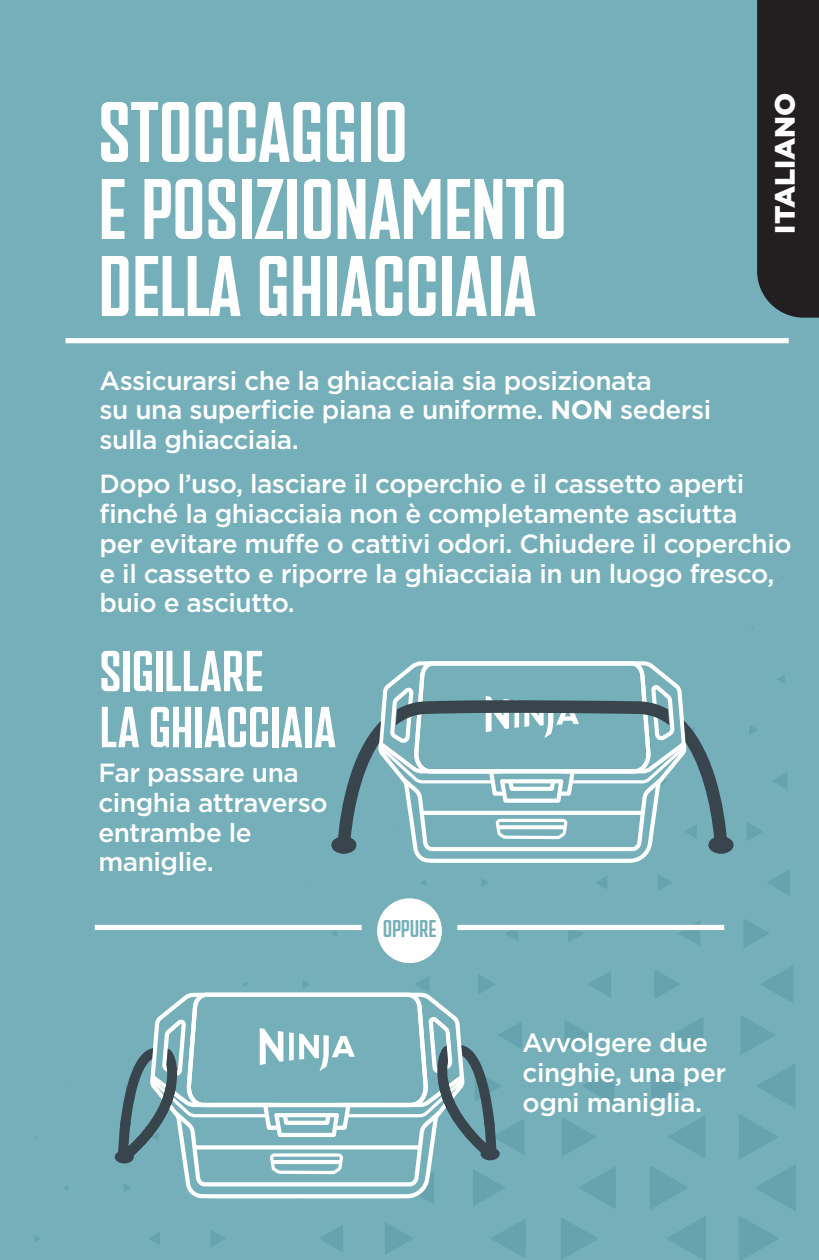
<style>
.page{position:relative;width:819px;height:1260px;background:#75b0ba}
.page>*{position:absolute;margin:0;border:0;box-sizing:border-box;transform-origin:0 0}
.t1{font:700 80.5px/77px "PF Venue";color:#fff}
.t2{font:700 54.25px/56px "PF Venue";letter-spacing:.005em;color:#fff}
.t3{font:900 28px "Gotham";color:#fff}
.t4{font:500 26.25px/29.8px "Gotham";letter-spacing:-.02em;color:#fff}
.t5{font:700 22.75px "PF Venue";color:#75b0ba}
.s1{font-weight:700}
</style>
<div class="page">
<svg style="left:421px;top:880px;width:5px;height:5px"></svg>
<svg style="left:482px;top:879px;width:7px;height:7px"></svg>
<svg style="left:331px;top:930px;width:6px;height:6px"></svg>
<svg style="left:504px;top:930px;width:14px;height:11px"></svg>
<svg style="left:568px;top:924px;width:16px;height:18px"></svg>
<svg style="left:596px;top:876px;width:11px;height:13px"></svg>
<svg style="left:588px;top:971px;width:23px;height:26px"></svg>
<svg style="left:658px;top:874px;width:14px;height:17px"></svg>
<svg style="left:749px;top:725px;width:8px;height:10px"></svg>
<svg style="left:564px;top:1020px;width:27px;height:30px"></svg>
<svg style="left:654px;top:970px;width:26px;height:29px"></svg>
<svg style="left:678px;top:921px;width:22px;height:25px"></svg>
<svg style="left:747px;top:823px;width:16px;height:18px"></svg>
<svg style="left:772px;top:773px;width:15px;height:16px"></svg>
<svg style="left:778px;top:675px;width:7px;height:8px"></svg>
<svg style="left:582px;top:1068px;width:32px;height:36px"></svg>
<svg style="left:651px;top:1066px;width:34px;height:39px"></svg>
<svg style="left:672px;top:1017px;width:31px;height:36px"></svg>
<svg style="left:744px;top:919px;width:25px;height:29px"></svg>
<svg style="left:767px;top:869px;width:23px;height:27px"></svg>
<svg style="left:562px;top:1118px;width:34px;height:38px"></svg>
<svg style="left:668px;top:1116px;width:37px;height:42px"></svg>
<svg style="left:741px;top:1016px;width:34px;height:39px"></svg>
<svg style="left:760px;top:966px;width:33px;height:37px"></svg>
<svg style="left:579px;top:1167px;width:37px;height:42px"></svg>
<svg style="left:650px;top:1166px;width:38px;height:43px"></svg>
<svg style="left:149px;top:1232px;width:11px;height:13px"></svg>
<svg style="left:211px;top:1230px;width:15px;height:17px"></svg>
<svg style="left:319px;top:1225px;width:24px;height:27px"></svg>
<svg style="left:385px;top:1223px;width:28px;height:32px"></svg>
<svg style="left:491px;top:1219px;width:34px;height:39px"></svg>
<svg style="left:561px;top:1218px;width:37px;height:42px"></svg>
<svg style="left:666px;top:1216px;width:40px;height:44px"></svg>
<svg style="left:739px;top:1064px;width:57px;height:196px"></svg>
<svg style="left:35px;top:1236px;width:5px;height:5px"></svg>
<div style="left:66px;top:338px;width:723px;height:5px;background:#fff"></div>
<div style="left:95px;top:925px;width:267px;height:5px;background:#fff"></div>
<div style="left:457px;top:925px;width:267px;height:5px;background:#fff"></div>
<div style="left:377px;top:898px;width:65px;height:65px;background:#fff;border-radius:50%"></div>
<svg style="left:414px;top:853px;width:235px;height:10px"></svg>
<svg style="left:331px;top:836px;width:25px;height:18px"></svg>
<svg style="left:708px;top:836px;width:26px;height:18px"></svg>
<svg style="left:333px;top:661px;width:399px;height:192px"></svg>
<svg style="left:114px;top:974px;width:410px;height:232px"></svg>
<div style="left:757px;top:0;width:62px;height:318px;background:#231f20"></div>
<h1 class="t1" style="left:98px;top:94px;width:470px">STOCCAGGIO<br>E POSIZIONAMENTO<br>DELLA GHIACCIAIA</h1>
<p class="t3" style="left:766px;top:234px;width:143px;rotate:-90deg">ITALIANO</p>
<p class="t4" style="left:100px;top:365px;width:613px">Assicurarsi che la ghiacciaia sia posizionata<br>su una superficie piana e uniforme. <span class="s1">NON</span> sedersi sulla ghiacciaia.</p>
<p class="t4" style="left:100px;top:469px;width:694px">Dopo l’uso, lasciare il coperchio e il cassetto aperti finché la ghiacciaia non è completamente asciutta<br>per evitare muffe o cattivi odori. Chiudere il coperchio e il cassetto e riporre la ghiacciaia in un luogo fresco, buio e asciutto.</p>
<h2 class="t2" style="left:100px;top:644px;width:238px">SIGILLARE<br>LA GHIACCIAIA</h2>
<p class="t4" style="left:98px;top:758px;width:231px">Far passare una cinghia attraverso entrambe le maniglie.</p>
<p class="t5" style="left:383px;top:914px;width:55px">OPPURE</p>
<p class="t4" style="left:523px;top:1028px;width:205px">Avvolgere due cinghie, una per ogni maniglia.</p>
</div>
